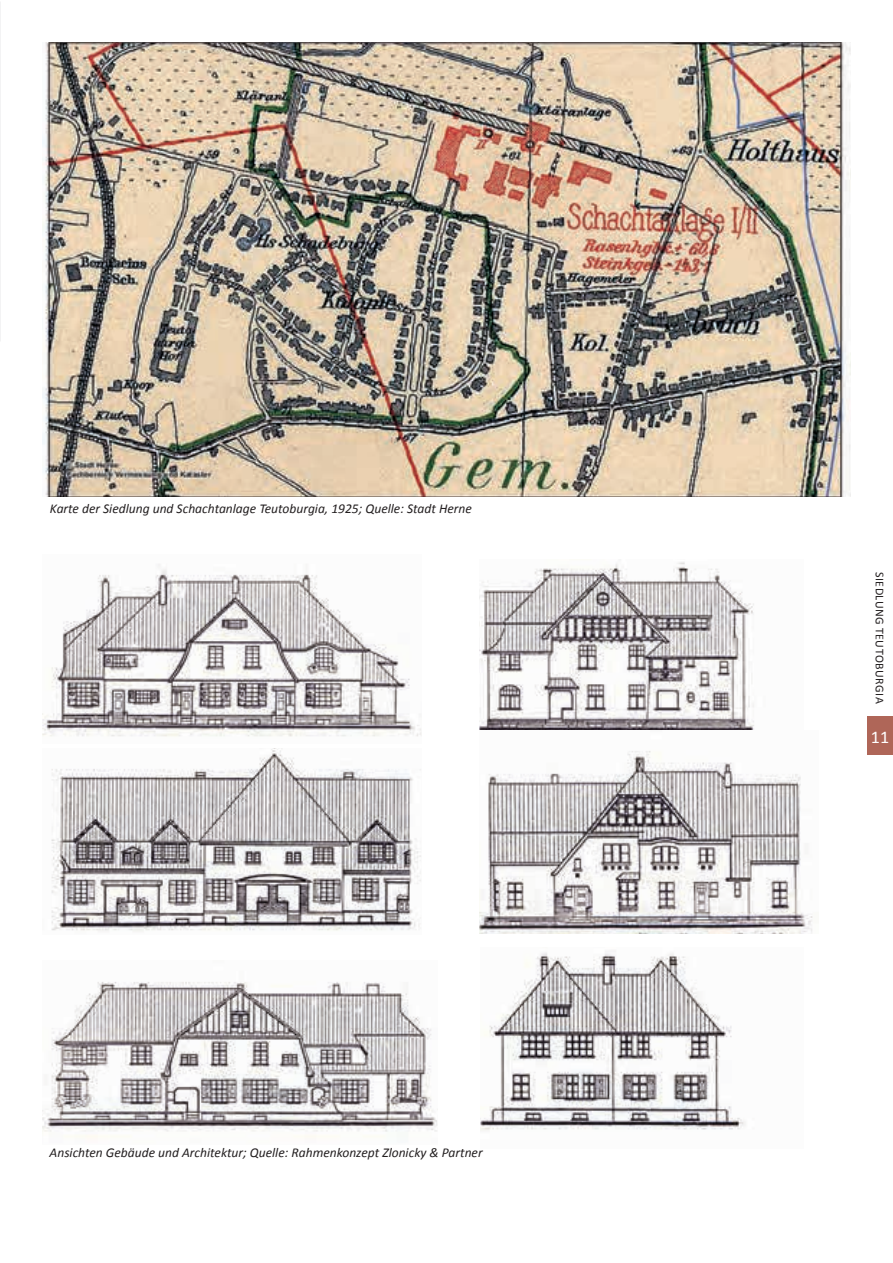
<style>
.page{position:relative;width:893px;height:1263px;background:#fff}
.page>*{position:absolute;margin:0;border:0;box-sizing:border-box;transform-origin:0 0}
.t1{font:18px "Calibri";color:#fff}
.t2{font:italic 13.5px "Calibri";color:#231f20}
.t3{font:12px "Calibri";letter-spacing:.04em;color:#231f20}
</style>
<div class="page">
<img style="left:43px;top:43px;width:807px;height:453px">
<img style="left:43px;top:564px;width:378px;height:173px">
<img style="left:51px;top:748px;width:370px;height:184px">
<img style="left:479px;top:562px;width:275px;height:168px">
<img style="left:43px;top:982px;width:394px;height:156px">
<img style="left:479px;top:751px;width:334px;height:182px">
<img style="left:480px;top:951px;width:266px;height:180px">
<div style="left:867px;top:717px;width:26px;height:38px;background:#af6658"></div>
<p class="t2" style="left:50px;top:499px;width:423px">Karte der Siedlung und Schachtanlage Teutoburgia, 1925; Quelle: Stadt Herne</p>
<p class="t2" style="left:50px;top:1143px;width:435px">Ansichten Gebäude und Architektur; Quelle: Rahmenkonzept Zlonicky &amp; Partner</p>
<p class="t3" style="left:887px;top:572px;width:133px;rotate:90deg">SIEDLUNG TEUTOBURGIA</p>
<h1 class="t1" style="left:871px;top:725px;width:20px">11</h1>
</div>
